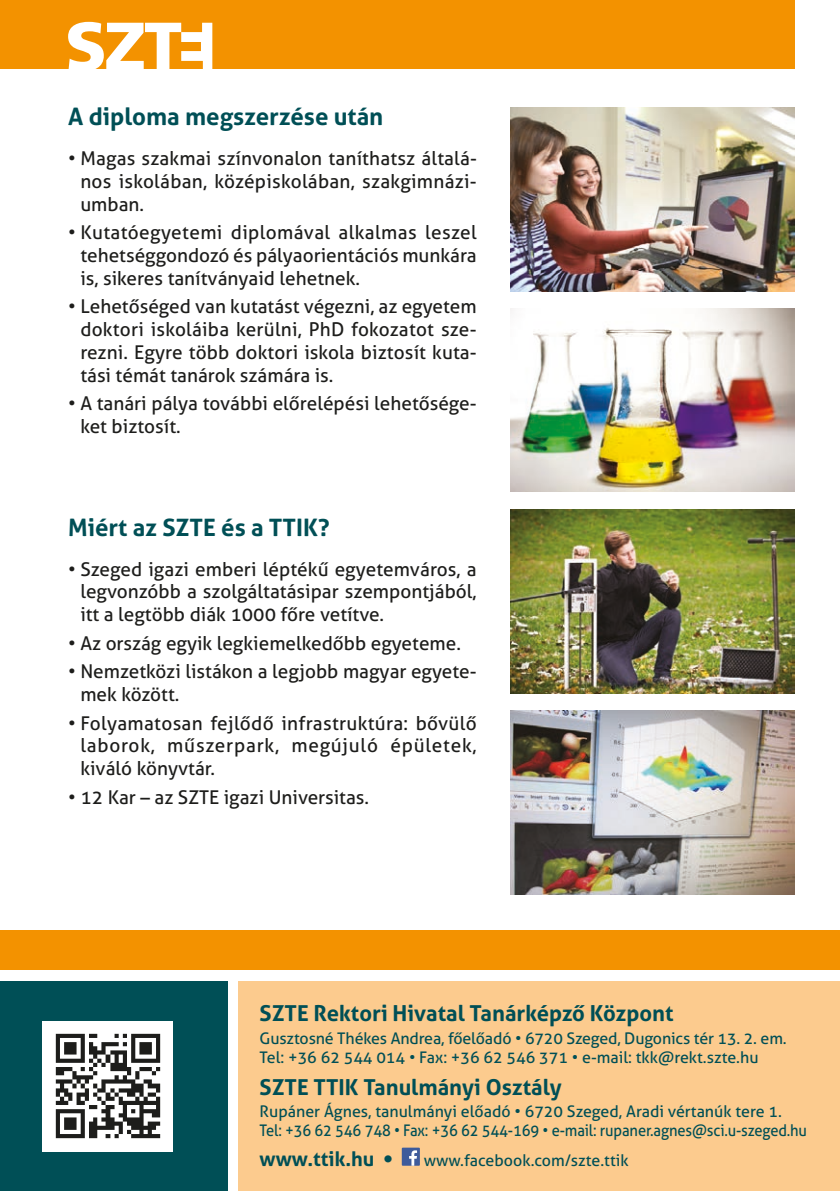
<style>
.page{position:relative;width:840px;height:1191px;background:#fff}
.page>*{position:absolute;margin:0;border:0;box-sizing:border-box;transform-origin:0 0}
.t1{font:700 24px "Aller";color:#004f56}
.t2{font:700 22px "Aller";color:#004f56}
.t3{font:700 20px "Aller";color:#004f56}
.t4{font:19px/22.8px "Aller";color:#1d1d1b;text-align:justify}
.t5{font:16px/19.2px "Aller";letter-spacing:-.01em;color:#004f56}
.s1{font-family:"Helvetica Neue LT Pro";font-weight:400}
</style>
<div class="page">
<div style="left:0;top:981px;width:227px;height:210px;background:#004f56"></div>
<img style="left:43px;top:1021px;width:130px;height:130px">
<div style="left:238px;top:981px;width:601px;height:210px;background:#fccb8e"></div>
<div style="left:401px;top:1147px;width:18px;height:18px;background:#3e5b9b"></div>
<svg style="left:409px;top:1150px;width:8px;height:15px"></svg>
<div style="left:0;top:930px;width:839px;height:39px;background:#f39200"></div>
<div style="left:0;top:0;width:794px;height:68px;background:#f39200"></div>
<svg style="left:68px;top:22px;width:144px;height:47px"></svg>
<img style="left:510px;top:710px;width:284px;height:184px">
<img style="left:510px;top:510px;width:284px;height:183px">
<img style="left:510px;top:309px;width:284px;height:182px">
<img style="left:510px;top:108px;width:284px;height:184px">
<p class="t1" style="left:68px;top:102px;width:316px">A diploma megszerzése után</p>
<p class="t4" style="left:80px;top:147px;width:398px;text-indent:-12px">• Magas szakmai színvonalon taníthatsz általá&shy;nos iskolában, középiskolában, szakgimnázi&shy;umban.</p>
<p class="t4" style="left:80px;top:221px;width:398px;text-indent:-12px">• Kutatóegyetemi diplomával alkalmas leszel tehetséggondozó és pályaorientációs munkára is, sikeres tanítványaid lehetnek.</p>
<p class="t4" style="left:80px;top:295px;width:397px;text-indent:-12px">• Lehetőséged van kutatást végezni, az egyetem doktori iskoláiba kerülni, PhD fokozatot sze&shy;rezni. Egyre több doktori iskola biztosít kuta&shy;tási témát tanárok számára is.</p>
<p class="t4" style="left:80px;top:392px;width:397px;text-indent:-12px">• A tanári pálya további előrelépési lehetősége&shy;ket biztosít.</p>
<p class="t1" style="left:68px;top:512px;width:263px">Miért az SZTE és a TTIK?</p>
<p class="t4" style="left:80px;top:557px;width:397px;text-indent:-12px">• Szeged igazi emberi léptékű egyetemváros, a legvonzóbb a szolgáltatásipar szempontjából, itt a legtöbb diák 1000 főre vetítve.</p>
<p class="t4" style="left:68px;top:631px;width:394px">• Az ország egyik legkiemelkedőbb egyeteme.</p>
<p class="t4" style="left:80px;top:660px;width:397px;text-indent:-12px">• Nemzetközi listákon a legjobb magyar egyete&shy;mek között.</p>
<p class="t4" style="left:80px;top:711px;width:397px;text-indent:-12px">• Folyamatosan fejlődő infrastruktúra: bővülő laborok, műszerpark, megújuló épületek, kiváló könyvtár.</p>
<p class="t4" style="left:68px;top:785px;width:302px">• 12 Kar – az SZTE igazi Universitas.</p>
<p class="t2" style="left:259px;top:1000px;width:415px">SZTE Rektori Hivatal Tanárképző Központ</p>
<p class="t5" style="left:259px;top:1028px;width:528px">Gusztosné Thékes Andrea, főelőadó • 6720 Szeged, Dugonics tér 13. 2. em.<br>Tel: +36 62 544 014 • Fax: +36 62 546 371 • e-mail: tkk@rekt.szte.hu</p>
<p class="t2" style="left:259px;top:1073px;width:303px">SZTE TTIK Tanulmányi Osztály</p>
<p class="t5" style="left:259px;top:1101px;width:548px">Rupáner Ágnes, tanulmányi előadó • 6720 Szeged, Aradi vértanúk tere 1.<br>Tel: +36 62 546 748 • Fax: +36 62 544-169 • e-mail: rupaner.agnes@sci.u-szeged.hu</p>
<p class="t3" style="left:259px;top:1146px;width:135px">www.ttik.hu <span class="s1">•</span></p>
<p class="t5" style="left:423px;top:1150px;width:206px">www.facebook.com/szte.ttik</p>
</div>
